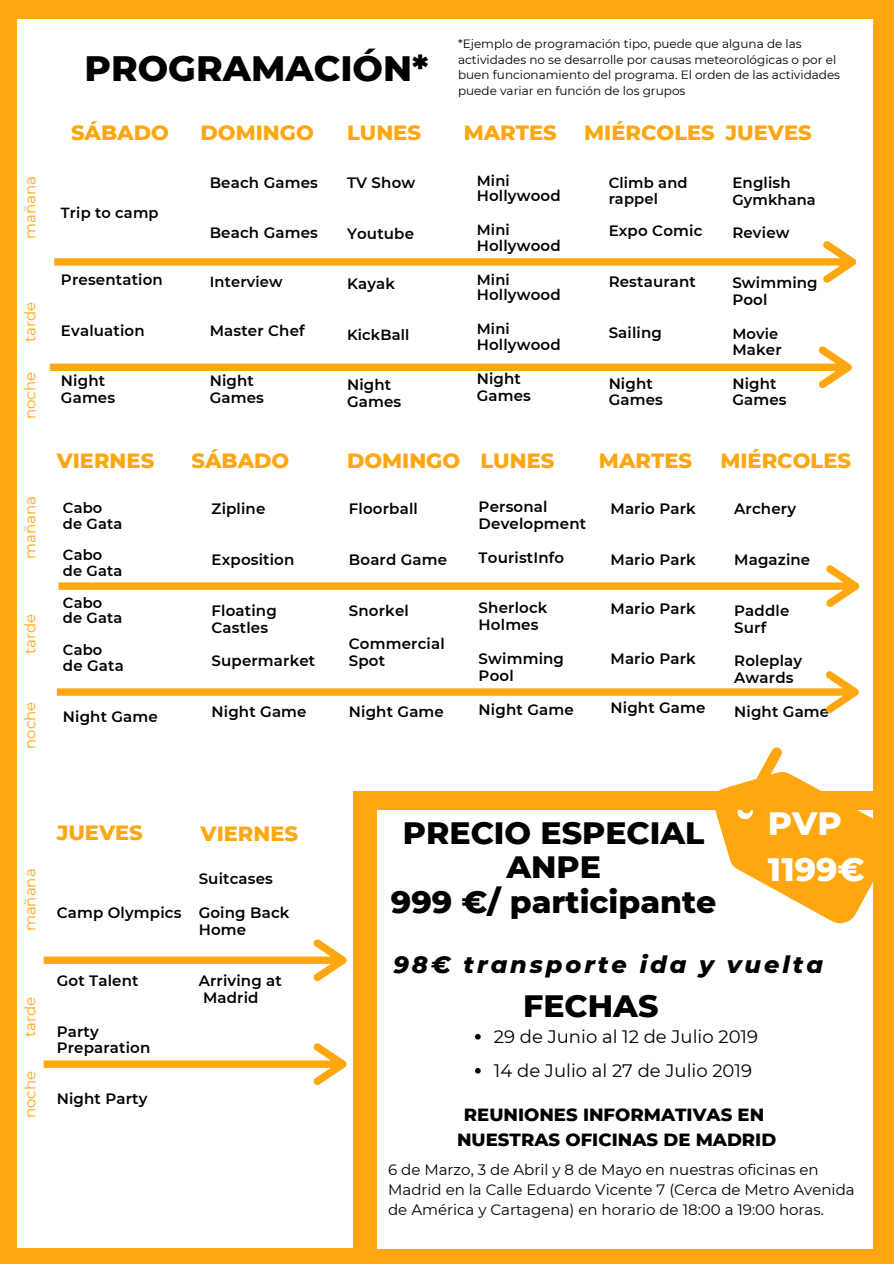
<style>
.page{position:relative;width:894px;height:1264px;background:#fff}
.page>*{position:absolute;margin:0;border:0;box-sizing:border-box;transform-origin:0 0}
.t1{font:800 36px "Montserrat";color:#000}
.t2{font:800 33px/46px "Montserrat";color:#fff}
.t3{font:800 31.5px/34.3px "Montserrat";color:#000;text-align:center}
.t4{font:italic 800 24px "Montserrat";letter-spacing:.12em;color:#000}
.t5{font:800 21px "Montserrat";color:#ffa710}
.t6{font:18px/34px "Montserrat";color:#000}
.t7{font:800 18px/24.8px "Montserrat";color:#000;text-align:center}
.t8{font:600 15px/17px "Montserrat";letter-spacing:.01em;color:#000}
.t9{font:15px/20.2px "Montserrat";color:#000}
.t10{font:15px "Montserrat";color:#ffa710}
.t11{font:600 14.7px/15.8px "Montserrat";letter-spacing:.01em;color:#000}
.t12{font:12px/15.8px "Montserrat";color:#000}
</style>
<div class="page">
<div style="left:0;top:0;width:893px;height:1263px;background:#ffa710"></div>
<div style="left:17px;top:19px;width:855px;height:772px;background:#fff"></div>
<div style="left:377px;top:810px;width:495px;height:438px;background:#fff"></div>
<svg style="left:475px;top:1034px;width:5px;height:5px"></svg>
<svg style="left:475px;top:1068px;width:5px;height:5px"></svg>
<svg style="left:50px;top:346px;width:801px;height:42px"></svg>
<svg style="left:54px;top:241px;width:802px;height:42px"></svg>
<svg style="left:58px;top:565px;width:801px;height:42px"></svg>
<svg style="left:57px;top:671px;width:801px;height:42px"></svg>
<div style="left:17px;top:785px;width:336px;height:463px;background:#fff"></div>
<svg style="left:44px;top:939px;width:302px;height:42px"></svg>
<svg style="left:44px;top:1043px;width:302px;height:41px"></svg>
<svg style="left:715px;top:745px;width:158px;height:205px"></svg>
<p class="t10" style="left:21px;top:239px;width:64px;rotate:-90deg">mañana</p>
<p class="t10" style="left:21px;top:342px;width:42px;rotate:-90deg">tarde</p>
<p class="t10" style="left:21px;top:419px;width:49px;rotate:-90deg">noche</p>
<p class="t10" style="left:21px;top:558px;width:64px;rotate:-90deg">mañana</p>
<p class="t10" style="left:21px;top:654px;width:42px;rotate:-90deg">tarde</p>
<p class="t10" style="left:21px;top:749px;width:49px;rotate:-90deg">noche</p>
<h1 class="t1" style="left:84px;top:46px;width:345px">PROGRAMACIÓN*</h1>
<p class="t12" style="left:458px;top:36px;width:383px">*Ejemplo de programación tipo, puede que alguna de las actividades no se desarrolle por causas meteorológicas o por el buen funcionamiento del programa. El orden de las actividades puede variar en función de los grupos</p>
<h3 class="t5" style="left:71px;top:119px;width:99px">SÁBADO</h3>
<h3 class="t5" style="left:200px;top:119px;width:115px">DOMINGO</h3>
<h3 class="t5" style="left:347px;top:119px;width:75px">LUNES</h3>
<h3 class="t5" style="left:463px;top:119px;width:95px">MARTES</h3>
<h3 class="t5" style="left:584px;top:119px;width:132px">MIÉRCOLES</h3>
<h3 class="t5" style="left:725px;top:119px;width:88px">JUEVES</h3>
<p class="t11" style="left:61px;top:205px;width:99px">Trip to camp</p>
<p class="t8" style="left:61px;top:271px;width:103px">Presentation</p>
<p class="t8" style="left:61px;top:322px;width:85px">Evaluation</p>
<p class="t8" style="left:61px;top:372px;width:56px">Night<br>Games</p>
<p class="t8" style="left:210px;top:174px;width:110px">Beach Games</p>
<p class="t8" style="left:210px;top:224px;width:110px">Beach Games</p>
<p class="t11" style="left:210px;top:274px;width:74px">Interview</p>
<p class="t8" style="left:210px;top:322px;width:96px">Master Chef</p>
<p class="t8" style="left:210px;top:372px;width:56px">Night<br>Games</p>
<p class="t8" style="left:347px;top:174px;width:70px">TV Show</p>
<p class="t8" style="left:347px;top:225px;width:68px">Youtube</p>
<p class="t8" style="left:347px;top:275px;width:50px">Kayak</p>
<p class="t11" style="left:347px;top:327px;width:64px">KickBall</p>
<p class="t8" style="left:347px;top:376px;width:56px">Night<br>Games</p>
<p class="t11" style="left:476px;top:172px;width:34px">Mini</p>
<p class="t8" style="left:476px;top:187px;width:85px">Hollywood</p>
<p class="t11" style="left:476px;top:222px;width:34px">Mini</p>
<p class="t8" style="left:476px;top:237px;width:85px">Hollywood</p>
<p class="t11" style="left:476px;top:271px;width:34px">Mini</p>
<p class="t8" style="left:476px;top:286px;width:85px">Hollywood</p>
<p class="t11" style="left:476px;top:321px;width:34px">Mini</p>
<p class="t8" style="left:476px;top:336px;width:85px">Hollywood</p>
<p class="t8" style="left:476px;top:370px;width:56px">Night<br>Games</p>
<p class="t11" style="left:608px;top:175px;width:80px">Climb and rappel</p>
<p class="t8" style="left:608px;top:222px;width:95px">Expo Comic</p>
<p class="t8" style="left:608px;top:273px;width:89px">Restaurant</p>
<p class="t8" style="left:608px;top:324px;width:55px">Sailing</p>
<p class="t8" style="left:608px;top:374px;width:56px">Night<br>Games</p>
<p class="t8" style="left:732px;top:174px;width:60px">English</p>
<p class="t11" style="left:732px;top:192px;width:85px">Gymkhana</p>
<p class="t8" style="left:732px;top:224px;width:59px">Review</p>
<p class="t8" style="left:732px;top:274px;width:87px">Swimming<br>Pool</p>
<p class="t11" style="left:732px;top:326px;width:47px">Movie</p>
<p class="t8" style="left:732px;top:341px;width:51px">Maker</p>
<p class="t8" style="left:732px;top:374px;width:56px">Night<br>Games</p>
<h3 class="t5" style="left:57px;top:448px;width:99px">VIERNES</h3>
<h3 class="t5" style="left:191px;top:448px;width:99px">SÁBADO</h3>
<h3 class="t5" style="left:347px;top:448px;width:209px">DOMINGO LUNES</h3>
<h3 class="t5" style="left:598px;top:448px;width:95px">MARTES</h3>
<p class="t11" style="left:63px;top:500px;width:61px">Cabo de Gata</p>
<p class="t11" style="left:63px;top:547px;width:61px">Cabo de Gata</p>
<p class="t11" style="left:63px;top:594px;width:61px">Cabo de Gata</p>
<p class="t11" style="left:63px;top:642px;width:41px">Cabo</p>
<p class="t8" style="left:63px;top:657px;width:62px">de Gata</p>
<p class="t8" style="left:63px;top:707px;width:96px">Night Game</p>
<p class="t8" style="left:211px;top:500px;width:55px">Zipline</p>
<p class="t8" style="left:211px;top:551px;width:84px">Exposition</p>
<p class="t8" style="left:211px;top:601px;width:67px">Floating<br>Castles</p>
<p class="t8" style="left:211px;top:652px;width:105px">Supermarket</p>
<p class="t8" style="left:211px;top:703px;width:96px">Night Game</p>
<p class="t8" style="left:349px;top:500px;width:70px">Floorball</p>
<p class="t8" style="left:349px;top:551px;width:100px">Board Game</p>
<p class="t8" style="left:349px;top:601px;width:61px">Snorkel</p>
<p class="t8" style="left:349px;top:635px;width:97px">Commercial<br>Spot</p>
<p class="t8" style="left:349px;top:703px;width:96px">Night Game</p>
<p class="t8" style="left:478px;top:498px;width:109px">Personal<br>Development</p>
<p class="t8" style="left:478px;top:548px;width:87px">TouristInfo</p>
<p class="t8" style="left:478px;top:599px;width:70px">Sherlock<br>Holmes</p>
<p class="t8" style="left:478px;top:650px;width:87px">Swimming<br>Pool</p>
<p class="t8" style="left:478px;top:700px;width:96px">Night Game</p>
<p class="t8" style="left:610px;top:500px;width:87px">Mario Park</p>
<p class="t8" style="left:610px;top:551px;width:87px">Mario Park</p>
<p class="t8" style="left:610px;top:600px;width:87px">Mario Park</p>
<p class="t8" style="left:610px;top:650px;width:87px">Mario Park</p>
<p class="t8" style="left:610px;top:698px;width:96px">Night Game</p>
<h3 class="t5" style="left:720px;top:448px;width:132px">MIÉRCOLES</h3>
<p class="t8" style="left:734px;top:500px;width:63px">Archery</p>
<p class="t8" style="left:734px;top:551px;width:78px">Magazine</p>
<p class="t8" style="left:734px;top:601px;width:57px">Paddle<br>Surf</p>
<p class="t8" style="left:734px;top:652px;width:69px">Roleplay<br>Awards</p>
<p class="t8" style="left:734px;top:703px;width:96px">Night Game</p>
<p class="t10" style="left:21px;top:931px;width:64px;rotate:-90deg">mañana</p>
<p class="t10" style="left:21px;top:1036px;width:42px;rotate:-90deg">tarde</p>
<p class="t10" style="left:21px;top:1118px;width:49px;rotate:-90deg">noche</p>
<h3 class="t5" style="left:57px;top:819px;width:88px">JUEVES</h3>
<p class="t8" style="left:57px;top:904px;width:126px">Camp Olympics</p>
<p class="t8" style="left:57px;top:972px;width:83px">Got Talent</p>
<p class="t8" style="left:57px;top:1022px;width:95px">Party<br>Preparation</p>
<p class="t8" style="left:57px;top:1090px;width:92px">Night Party</p>
<h3 class="t5" style="left:200px;top:820px;width:99px">VIERNES</h3>
<p class="t8" style="left:199px;top:870px;width:76px">Suitcases</p>
<p class="t8" style="left:199px;top:904px;width:92px">Going Back<br>Home</p>
<p class="t8" style="left:199px;top:972px;width:85px">Arriving at<br>Madrid</p>
<h3 class="t3" style="left:391px;top:815px;width:327px">PRECIO ESPECIAL<br>ANPE<br>999 €/ participante</h3>
<h2 class="t2" style="left:767px;top:800px;width:98px">PVP<br>1199€</h2>
<h3 class="t4" style="left:393px;top:950px;width:431px">98€ transporte ida y vuelta</h3>
<h3 class="t3" style="left:523px;top:988px;width:137px">FECHAS</h3>
<p class="t6" style="left:494px;top:1019px;width:265px">29 de Junio al 12 de Julio 2019<br>14 de Julio al 27 de Julio 2019</p>
<p class="t7" style="left:457px;top:1102px;width:320px">REUNIONES INFORMATIVAS EN<br>NUESTRAS OFICINAS DE MADRID</p>
<p class="t9" style="left:388px;top:1159px;width:468px">6 de Marzo, 3 de Abril y 8 de Mayo en nuestras oficinas en<br>Madrid en la Calle Eduardo Vicente 7 (Cerca de Metro Avenida de América y Cartagena) en horario de 18:00 a 19:00 horas.</p>
</div>
